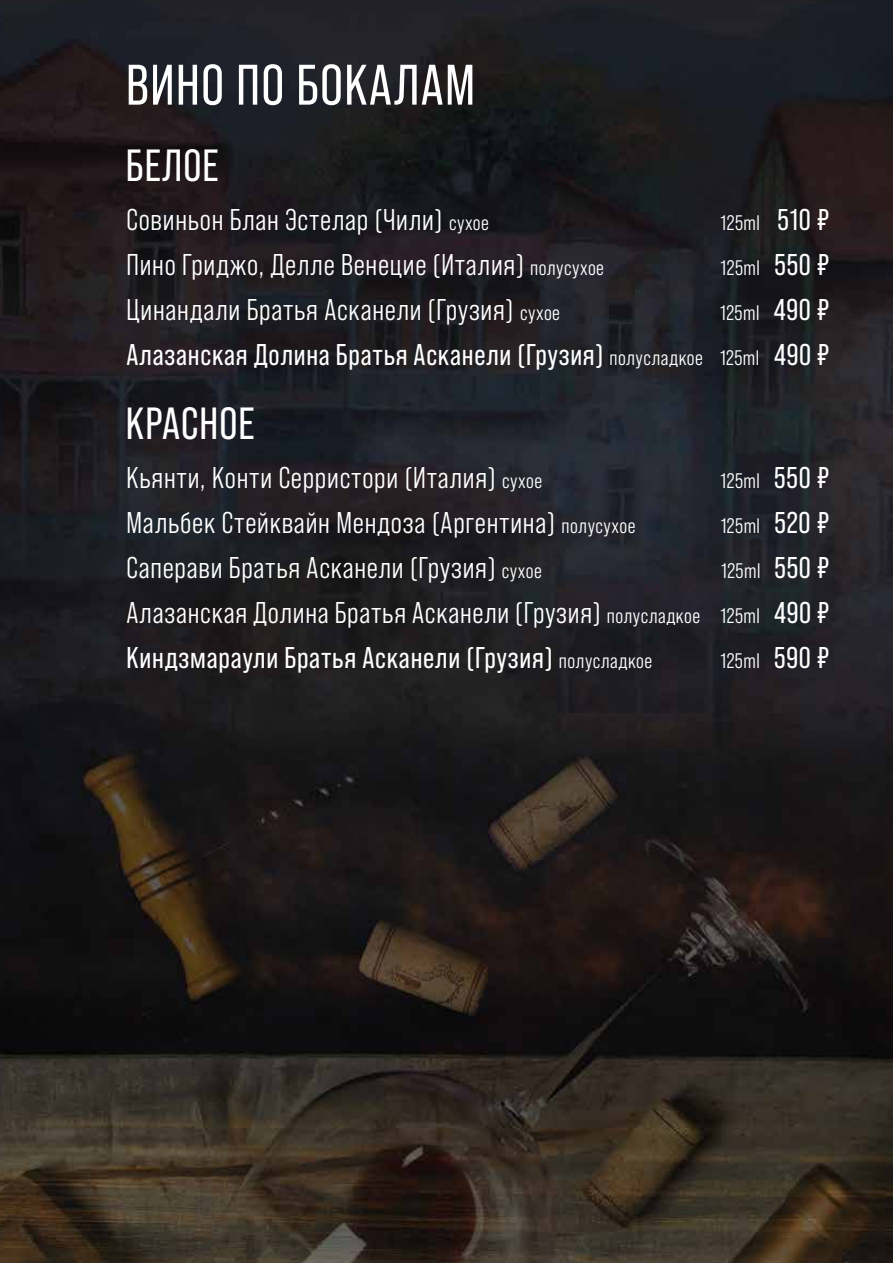
<style>
.page{position:relative;width:893px;height:1263px;background:#fff}
.page>*{position:absolute;margin:0;border:0;box-sizing:border-box;transform-origin:0 0}
.t1{font:57px "Bebas Neue Pro";letter-spacing:.025em;color:#fff}
.t2{font:45px "Bebas Neue Pro";letter-spacing:.025em;color:#fff}
.t3{font:30px "Bebas Neue Pro Middle";letter-spacing:.025em;color:#fff}
.t4{font:30px "Bebas Neue Pro";letter-spacing:.025em;color:#fff}
.t5{font:21px "Bebas Neue Pro Middle";letter-spacing:.025em;color:#fff}
.s1{font-size:21px}
.s2{font-family:"Bebas Neue Pro";font-size:30px}
.s3{font-family:"Bebas Neue Pro Middle";font-size:21px}
.s4{font-family:"Bebas Neue Pro"}
</style>
<div class="page">
<img style="left:0;top:0;width:893px;height:1263px">
<h1 class="t1" style="left:126px;top:53px;width:351px">ВИНО ПО БОКАЛАМ</h1>
<h2 class="t2" style="left:126px;top:140px;width:94px">БЕЛОЕ</h2>
<p class="t3" style="left:127px;top:203px;width:364px">Совиньон Блан Эстелар (Чили) <span class="s1">сухое</span></p>
<p class="t5" style="left:721px;top:211px;width:110px">125ml <span class="s2">510 ₽</span></p>
<p class="t3" style="left:127px;top:248px;width:479px">Пино Гриджо, Делле Венецие (Италия) <span class="s1">полусухое</span></p>
<p class="t5" style="left:721px;top:256px;width:110px">125ml <span class="s2">550 ₽</span></p>
<p class="t3" style="left:127px;top:293px;width:435px">Цинандали Братья Асканели (Грузия) <span class="s1">сухое</span></p>
<p class="t5" style="left:720px;top:301px;width:111px">125ml <span class="s2">490 ₽</span></p>
<p class="t4" style="left:127px;top:337px;width:704px">Алазанская Долина Братья Асканели (Грузия) <span class="s3">полусладкое 125ml</span> 490 ₽</p>
<h2 class="t2" style="left:126px;top:398px;width:130px">КРАСНОЕ</h2>
<p class="t3" style="left:127px;top:461px;width:417px">Кьянти, Конти Серристори (Италия) <span class="s1">сухое</span></p>
<p class="t5" style="left:721px;top:469px;width:110px">125ml <span class="s2">550 ₽</span></p>
<p class="t3" style="left:127px;top:506px;width:510px">Мальбек Стейквайн Мендоза (Аргентина) <span class="s1">полусухое</span></p>
<p class="t5" style="left:721px;top:514px;width:110px">125ml <span class="s2">520 ₽</span></p>
<p class="t3" style="left:127px;top:551px;width:417px">Саперави Братья Асканели (Грузия) <span class="s1">сухое</span></p>
<p class="t5" style="left:721px;top:559px;width:110px">125ml <span class="s2">550 ₽</span></p>
<p class="t3" style="left:127px;top:596px;width:704px">Алазанская Долина Братья Асканели (Грузия) <span class="s1">полусладкое 125ml</span> <span class="s4">490 ₽</span></p>
<p class="t4" style="left:127px;top:641px;width:527px">Киндзмараули Братья Асканели (Грузия) <span class="s3">полусладкое</span></p>
<p class="t5" style="left:720px;top:649px;width:110px">125ml <span class="s2">590 ₽</span></p>
</div>
